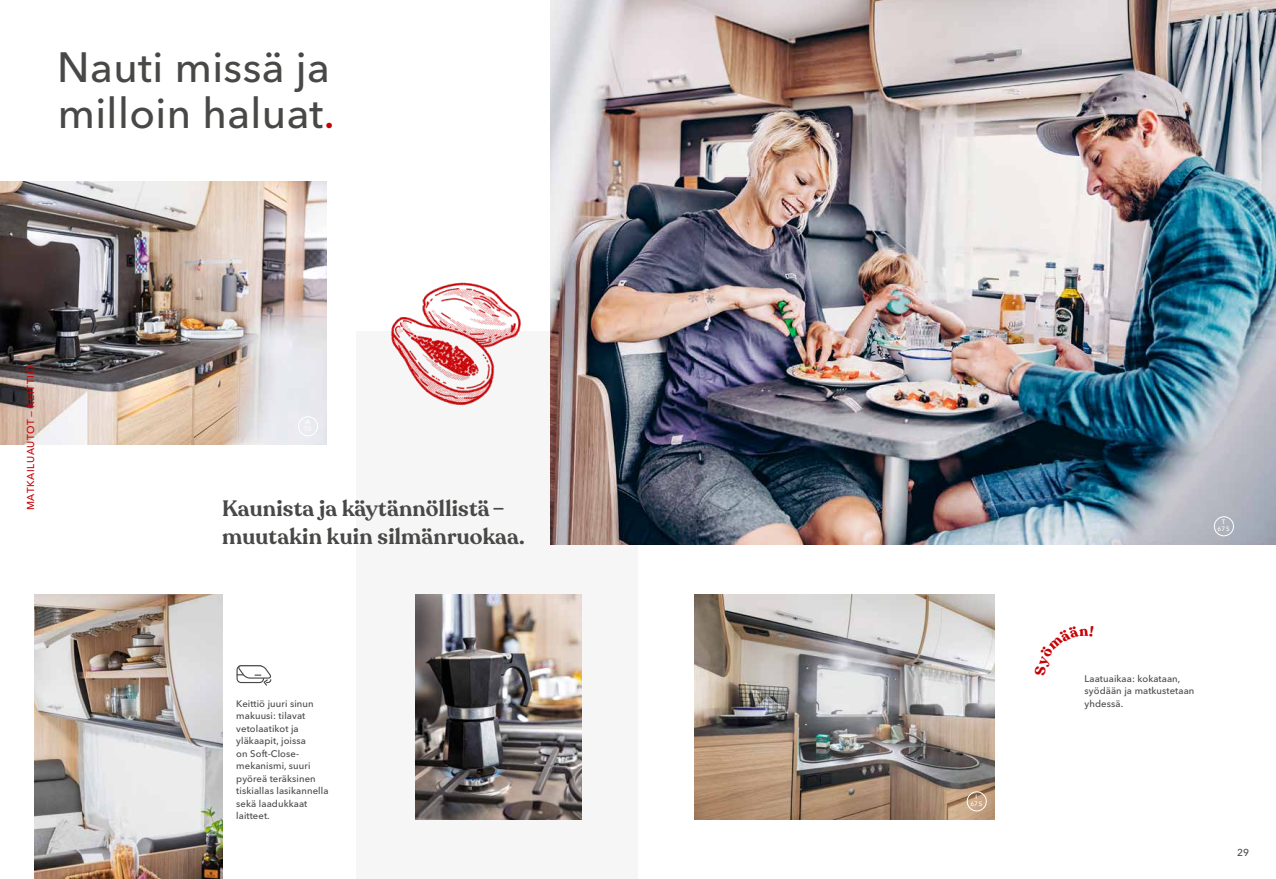
<style>
.page{position:relative;width:1276px;height:879px;background:#fff}
.page>*{position:absolute;margin:0;border:0;box-sizing:border-box;transform-origin:0 0}
.t1{font:500 42px/46px "Avenir Next LT Pro";letter-spacing:.01em;color:#484847}
.t2{font:600 22px/28px "Recoleta";letter-spacing:.01em;color:#484847}
.t3{font:500 10px "Avenir Next LT Pro";letter-spacing:.07em;color:#c80205}
.t4{font:500 10px "Avenir Next LT Pro";color:#484847}
.t5{font:500 9.5px/12.5px "Avenir Next LT Pro";letter-spacing:.01em;color:#484847}
.t6{font:500 6.3px/7px "Avenir Next LT Pro";letter-spacing:.075em;color:#fff;text-align:center}
.s1{color:#c80205}
</style>
<div class="page">
<div style="left:357px;top:332px;width:281px;height:547px;background:#f6f6f6"></div>
<img style="left:550px;top:0;width:726px;height:544px">
<img style="left:34px;top:594px;width:188px;height:285px">
<img style="left:0;top:182px;width:326px;height:262px">
<img style="left:416px;top:594px;width:165px;height:225px">
<img style="left:694px;top:594px;width:300px;height:225px">
<div style="left:967px;top:791px;width:19px;height:20px;border:1px solid #fff;border-radius:50%"></div>
<div style="left:1214px;top:516px;width:19px;height:20px;border:1px solid #fff;border-radius:50%"></div>
<div style="left:298px;top:416px;width:20px;height:20px;border:1px solid #fff;border-radius:50%"></div>
<img style="left:390px;top:282px;width:131px;height:123px">
<svg style="left:236px;top:665px;width:36px;height:21px"></svg>
<h1 class="t1" style="left:57px;top:44px;width:279px">Nauti missä ja milloin haluat<span class="s1">.</span></h1>
<p class="t3" style="left:25px;top:510px;width:146px;rotate:-90deg">MATKAILUAUTOT — KEITTIÖ</p>
<h2 class="t2" style="left:222px;top:495px;width:304px">Kaunista ja käytännöllistä – muutakin kuin silmänruokaa.</h2>
<p class="t5" style="left:236px;top:697px;width:94px">Keittiö juuri sinun makuusi: tilavat vetolaatikot ja yläkaapit, joissa<br>on Soft-Close&shy;mekanismi, suuri pyöreä teräksinen tiskiallas lasikannella sekä laadukkaat laitteet.</p>
<p class="t6" style="left:970px;top:793px;width:14px">I<br>67S</p>
<p class="t6" style="left:1217px;top:518px;width:14px">T<br>67S</p>
<p class="t5" style="left:1084px;top:672px;width:111px">Laatuaikaa: kokataan, syödään ja matkustetaan yhdessä.</p>
<p class="t4" style="left:1237px;top:846px;width:13px">29</p>
</div>
